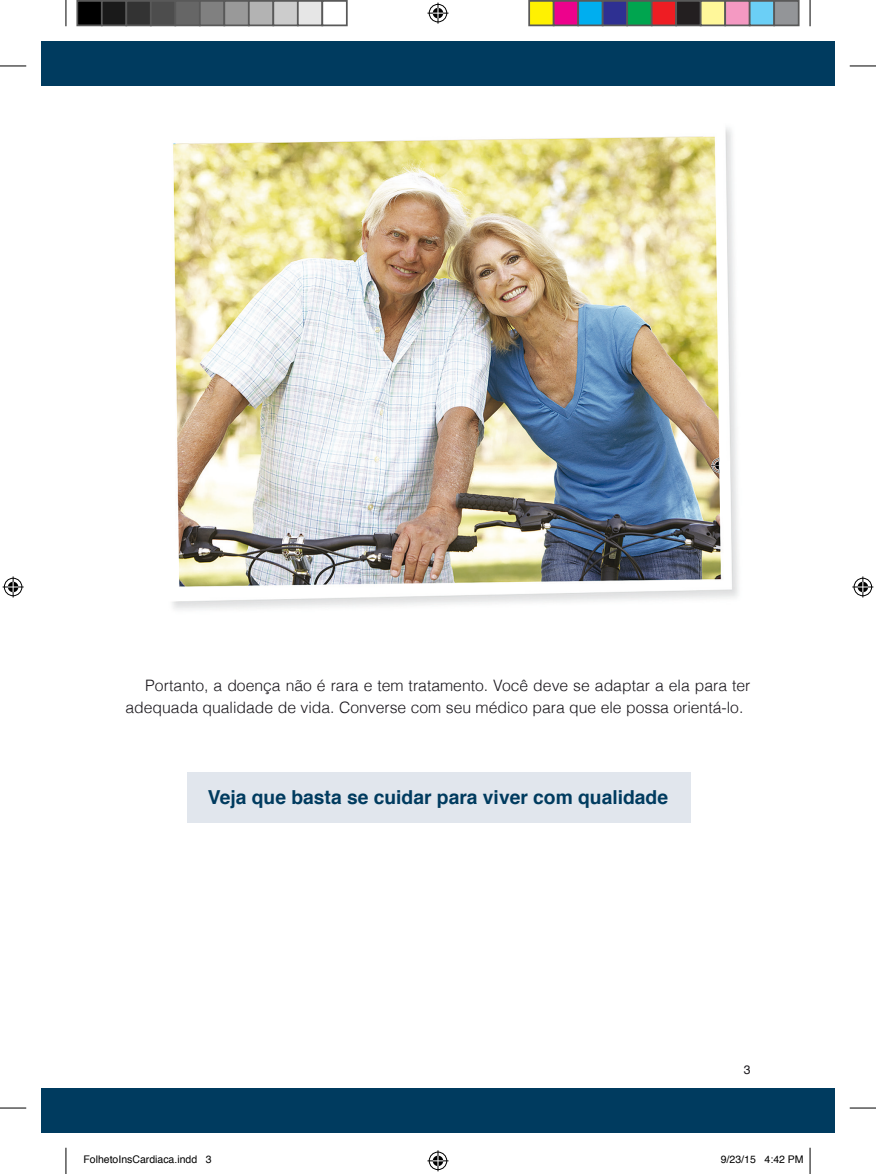
<style>
.page{position:relative;width:876px;height:1174px;background:#fff}
.page>*{position:absolute;margin:0;border:0;box-sizing:border-box;transform-origin:0 0}
.t1{font:700 19.25px "Helvetica";color:#003b5f}
.t2{font:300 15.75px/22.8px "Helvetica";color:#1a171c}
.t3{font:12.25px "Helvetica";color:#1a171c}
.t4{font:10.5px "Helvetica";color:#000}
</style>
<div class="page">
<div style="left:41px;top:1088px;width:25px;height:44px;background:#003b5f"></div>
<div style="left:66px;top:1088px;width:769px;height:44px;background:#003b5f"></div>
<div style="left:41px;top:41px;width:25px;height:45px;background:#003b5f"></div>
<div style="left:66px;top:41px;width:769px;height:45px;background:#003b5f"></div>
<div style="left:187px;top:772px;width:504px;height:51px;background:#e1e6ed"></div>
<img style="left:172px;top:127px;width:567px;height:483px">
<svg style="left:0;top:66px;width:26px;height:1px"></svg>
<svg style="left:850px;top:66px;width:26px;height:1px"></svg>
<svg style="left:0;top:1107px;width:26px;height:1px"></svg>
<svg style="left:850px;top:1107px;width:26px;height:1px"></svg>
<svg style="left:66px;top:0;width:1px;height:26px"></svg>
<svg style="left:66px;top:1147px;width:1px;height:27px"></svg>
<svg style="left:810px;top:0;width:1px;height:26px"></svg>
<svg style="left:810px;top:1147px;width:1px;height:27px"></svg>
<svg style="left:427px;top:3px;width:21px;height:21px"></svg>
<svg style="left:427px;top:1150px;width:21px;height:21px"></svg>
<svg style="left:3px;top:576px;width:21px;height:21px"></svg>
<svg style="left:852px;top:576px;width:21px;height:21px"></svg>
<div style="left:77px;top:1px;width:25px;height:24px;background:#000"></div>
<div style="left:76px;top:0;width:27px;height:26px;border:2px solid #595959"></div>
<div style="left:102px;top:1px;width:24px;height:24px;background:#1a1a1a"></div>
<div style="left:101px;top:0;width:26px;height:26px;border:2px solid #595959"></div>
<div style="left:126px;top:1px;width:25px;height:24px;background:#333"></div>
<div style="left:125px;top:0;width:27px;height:26px;border:2px solid #595959"></div>
<div style="left:151px;top:1px;width:24px;height:24px;background:#4d4d4d"></div>
<div style="left:150px;top:0;width:26px;height:26px;border:2px solid #595959"></div>
<div style="left:175px;top:1px;width:25px;height:24px;background:#666"></div>
<div style="left:174px;top:0;width:27px;height:26px;border:2px solid #595959"></div>
<div style="left:200px;top:1px;width:24px;height:24px;background:#808080"></div>
<div style="left:199px;top:0;width:26px;height:26px;border:2px solid #595959"></div>
<div style="left:224px;top:1px;width:25px;height:24px;background:#999"></div>
<div style="left:223px;top:0;width:27px;height:26px;border:2px solid #595959"></div>
<div style="left:249px;top:1px;width:24px;height:24px;background:#b3b3b3"></div>
<div style="left:248px;top:0;width:26px;height:26px;border:2px solid #595959"></div>
<div style="left:273px;top:1px;width:25px;height:24px;background:#ccc"></div>
<div style="left:272px;top:0;width:27px;height:26px;border:2px solid #595959"></div>
<div style="left:298px;top:1px;width:24px;height:24px;background:#e6e6e6"></div>
<div style="left:297px;top:0;width:26px;height:26px;border:2px solid #595959"></div>
<div style="left:321px;top:0;width:27px;height:26px;border:2px solid #595959"></div>
<div style="left:529px;top:1px;width:25px;height:24px;background:#fff101"></div>
<div style="left:528px;top:0;width:27px;height:26px;border:2px solid #595959"></div>
<div style="left:554px;top:1px;width:24px;height:24px;background:#ed028c"></div>
<div style="left:553px;top:0;width:26px;height:26px;border:2px solid #595959"></div>
<div style="left:578px;top:1px;width:25px;height:24px;background:#00aeef"></div>
<div style="left:577px;top:0;width:27px;height:26px;border:2px solid #595959"></div>
<div style="left:603px;top:1px;width:24px;height:24px;background:#2e3092"></div>
<div style="left:602px;top:0;width:26px;height:26px;border:2px solid #595959"></div>
<div style="left:627px;top:1px;width:25px;height:24px;background:#00a54f"></div>
<div style="left:626px;top:0;width:27px;height:26px;border:2px solid #595959"></div>
<div style="left:652px;top:1px;width:24px;height:24px;background:#ee1d23"></div>
<div style="left:651px;top:0;width:26px;height:26px;border:2px solid #595959"></div>
<div style="left:676px;top:1px;width:25px;height:24px;background:#231f20"></div>
<div style="left:675px;top:0;width:27px;height:26px;border:2px solid #595959"></div>
<div style="left:701px;top:1px;width:24px;height:24px;background:#fff79a"></div>
<div style="left:700px;top:0;width:26px;height:26px;border:2px solid #595959"></div>
<div style="left:725px;top:1px;width:25px;height:24px;background:#f499c2"></div>
<div style="left:724px;top:0;width:27px;height:26px;border:2px solid #595959"></div>
<div style="left:750px;top:1px;width:24px;height:24px;background:#6bcff6"></div>
<div style="left:749px;top:0;width:26px;height:26px;border:2px solid #595959"></div>
<div style="left:774px;top:1px;width:25px;height:24px;background:#939598"></div>
<div style="left:773px;top:0;width:27px;height:26px;border:2px solid #595959"></div>
<p class="t2" style="left:125px;top:673px;width:627px;text-indent:20px">Portanto, a doença não é rara e tem tratamento. Você deve se adaptar a ela para ter adequada qualidade de vida. Converse com seu médico para que ele possa orientá-lo.</p>
<p class="t1" style="left:208px;top:782px;width:462px">Veja que basta se cuidar para viver com qualidade</p>
<p class="t3" style="left:744px;top:1060px;width:8px">3</p>
<p class="t4" style="left:83px;top:1151px;width:130px">FolhetoInsCardiaca.indd 3</p>
<p class="t4" style="left:721px;top:1151px;width:84px">9/23/15 4:42 PM</p>
</div>
